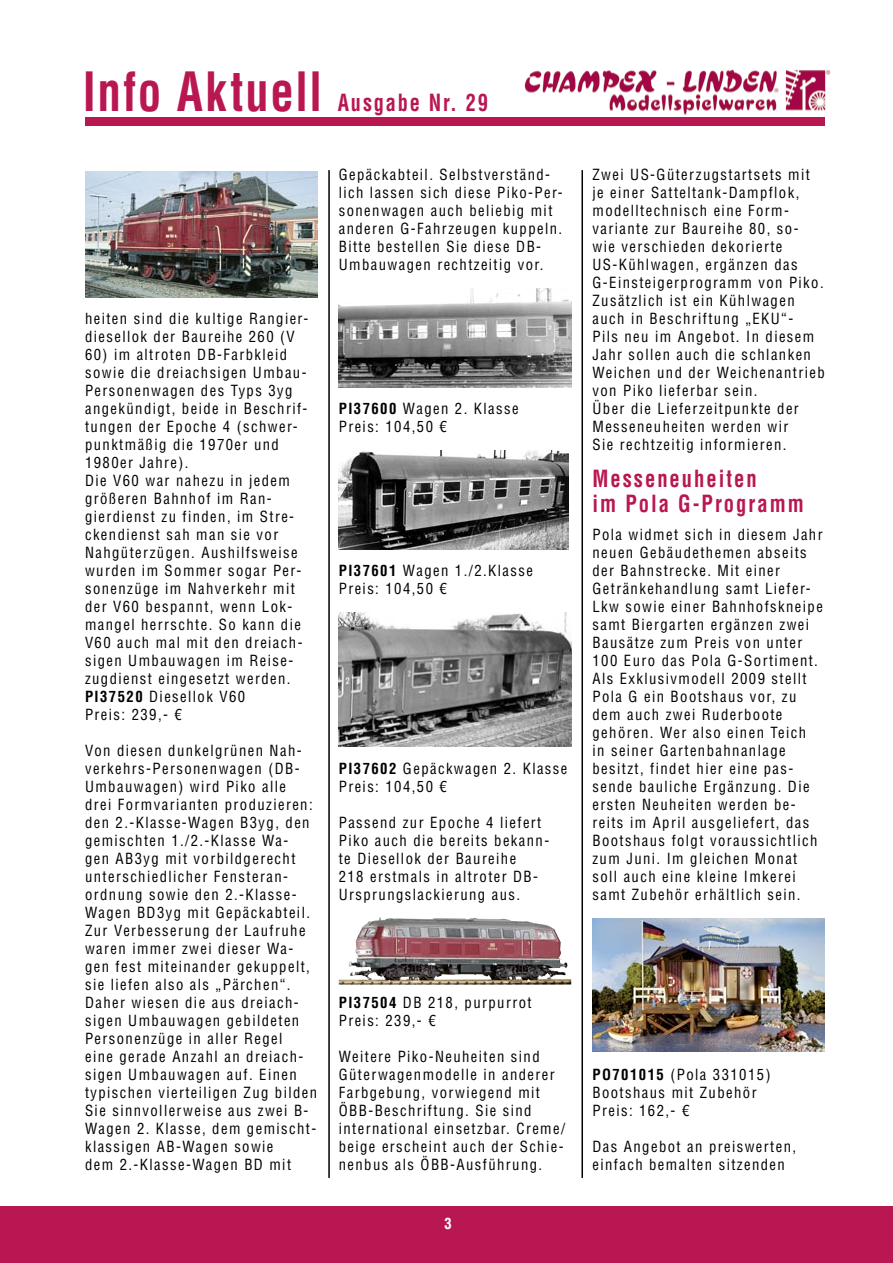
<style>
.page{position:relative;width:893px;height:1263px;background:#fff}
.page>*{position:absolute;margin:0;border:0;box-sizing:border-box;transform-origin:0 0}
.t1{font:700 condensed 52.8px "Helvetica LT";letter-spacing:.04em;color:#b91751;scale:.89 1}
.t2{font:700 condensed 23.1px/25.2px "Helvetica LT";letter-spacing:.095em;color:#b91751;scale:.89 1}
.t3{font:700 condensed 23.1px "Helvetica LT";letter-spacing:.095em;color:#b91751;scale:.88 1}
.t4{font:condensed 15px/18px "Helvetica LT";letter-spacing:.095em;color:#000}
.t5{font:700 condensed 15px "Helvetica LT";color:#fff}
.s1{font-weight:700}
</style>
<div class="page">
<div style="left:0;top:1206px;width:893px;height:57px;background:#b91751"></div>
<div style="left:85px;top:117px;width:740px;height:9px;background:#b91751"></div>
<img style="left:524px;top:69px;width:307px;height:46px">
<hr style="left:328px;top:170px;width:2px;height:1008px;background:#000">
<hr style="left:581px;top:170px;width:2px;height:1008px;background:#000">
<img style="left:339px;top:450px;width:230px;height:99px">
<img style="left:339px;top:288px;width:232px;height:99px">
<img style="left:339px;top:917px;width:232px;height:67px">
<img style="left:339px;top:612px;width:232px;height:135px">
<img style="left:85px;top:171px;width:232px;height:126px">
<img style="left:592px;top:918px;width:233px;height:133px">
<h1 class="t1" style="left:83px;top:59px;width:270px">Info Aktuell</h1>
<h2 class="t3" style="left:338px;top:88px;width:172px">Ausgabe Nr. 29</h2>
<p class="t4" style="left:85px;top:309px;width:225px">heiten sind die kultige Rangier&shy;diesellok der Baureihe 260 (V</p>
<p class="t4" style="left:85px;top:345px;width:224px">60) im altroten DB-Farbkleid sowie die dreiachsigen Umbau-<br>Personenwagen des Typs 3yg angekündigt, beide in Beschrif&shy;tungen der Epoche 4 (schwer&shy;punktmäßig die 1970er und<br>1980er Jahre).<br>Die V60 war nahezu in jedem größeren Bahnhof im Ran&shy;gierdienst zu finden, im Stre&shy;ckendienst sah man sie vor<br>Nahgüterzügen. Aushilfsweise wurden im Sommer sogar Per&shy;sonenzüge im Nahverkehr mit der V60 bespannt, wenn Lok&shy;mangel herrschte. So kann die<br>V60 auch mal mit den dreiach&shy;sigen Umbauwagen im Reise&shy;zugdienst eingesetzt werden.<br><span class="s1">PI37520</span> Diesellok V60<br>Preis: 239,- €</p>
<p class="t4" style="left:85px;top:741px;width:234px">Von diesen dunkelgrünen Nah&shy;verkehrs-Personenwagen (DB-<br>Umbauwagen) wird Piko alle<br>drei Formvarianten produzieren: den 2.-Klasse-Wagen B3yg, den gemischten 1./2.-Klasse Wa-<br>gen AB3yg mit vorbildgerecht unterschiedlicher Fensteran&shy;ordnung sowie den 2.-Klasse-<br>Wagen BD3yg mit Gepäckabteil.<br>Zur Verbesserung der Laufruhe waren immer zwei dieser Wa&shy;gen fest miteinander gekuppelt, sie liefen also als „Pärchen“.<br>Daher wiesen die aus dreiach&shy;sigen Umbauwagen gebildeten<br>Personenzüge in aller Regel<br>eine gerade Anzahl an dreiach&shy;sigen Umbauwagen auf. Einen typischen vierteiligen Zug bilden<br>Sie sinnvollerweise aus zwei B-<br>Wagen 2. Klasse, dem gemischt&shy;klassigen AB-Wagen sowie<br>dem 2.-Klasse-Wagen BD mit</p>
<p class="t4" style="left:339px;top:165px;width:226px">Gepäckabteil. Selbstverständ&shy;lich lassen sich diese Piko-Per&shy;sonenwagen auch beliebig mit anderen G-Fahrzeugen kuppeln.<br>Bitte bestellen Sie diese DB-<br>Umbauwagen rechtzeitig vor.</p>
<p class="t4" style="left:339px;top:399px;width:181px"><span class="s1">PI37600</span> Wagen 2. Klasse<br>Preis: 104,50 €</p>
<p class="t4" style="left:339px;top:561px;width:196px"><span class="s1">PI37601</span> Wagen 1./2.Klasse<br>Preis: 104,50 €</p>
<p class="t4" style="left:339px;top:759px;width:230px"><span class="s1">PI37602</span> Gepäckwagen 2. Klasse<br>Preis: 104,50 €</p>
<p class="t4" style="left:339px;top:813px;width:212px">Passend zur Epoche 4 liefert<br>Piko auch die bereits bekann&shy;te Diesellok der Baureihe<br>218 erstmals in altroter DB-<br>Ursprungslackierung aus.</p>
<p class="t4" style="left:339px;top:993px;width:194px"><span class="s1">PI37504</span> DB 218, purpurrot<br>Preis: 239,- €</p>
<p class="t4" style="left:339px;top:1047px;width:228px">Weitere Piko-Neuheiten sind<br>Güterwagenmodelle in anderer<br>Farbgebung, vorwiegend mit<br>ÖBB-Beschriftung. Sie sind international einsetzbar. Creme/ beige erscheint auch der Schie&shy;nenbus als ÖBB-Ausführung.</p>
<p class="t5" style="left:444px;top:1214px;width:9px">3</p>
<p class="t4" style="left:592px;top:165px;width:234px">Zwei US-Güterzugstartsets mit je einer Satteltank-Dampflok, modelltechnisch eine Form&shy;variante zur Baureihe 80, so&shy;wie verschieden dekorierte<br>US-Kühlwagen, ergänzen das<br>G-Einsteigerprogramm von Piko.<br>Zusätzlich ist ein Kühlwagen auch in Beschriftung „EKU“-<br>Pils neu im Angebot. In diesem<br>Jahr sollen auch die schlanken<br>Weichen und der Weichenantrieb von Piko lieferbar sein.<br>Über die Lieferzeitpunkte der<br>Messeneuheiten werden wir<br>Sie rechtzeitig informieren.</p>
<h2 class="t2" style="left:592px;top:466px;width:239px">Messeneuheiten<br>im Pola G-Programm</h2>
<p class="t4" style="left:592px;top:525px;width:232px">Pola widmet sich in diesem Jahr neuen Gebäudethemen abseits der Bahnstrecke. Mit einer<br>Getränkehandlung samt Liefer-<br>Lkw sowie einer Bahnhofskneipe samt Biergarten ergänzen zwei<br>Bausätze zum Preis von unter<br>100 Euro das Pola G-Sortiment.<br>Als Exklusivmodell 2009 stellt<br>Pola G ein Bootshaus vor, zu dem auch zwei Ruderboote gehören. Wer also einen Teich<br>in seiner Gartenbahnanlage besitzt, findet hier eine pas&shy;sende bauliche Ergänzung. Die ersten Neuheiten werden be&shy;reits im April ausgeliefert, das<br>Bootshaus folgt voraussichtlich zum Juni. Im gleichen Monat soll auch eine kleine Imkerei samt Zubehör erhältlich sein.</p>
<p class="t4" style="left:592px;top:1065px;width:180px"><span class="s1">PO701015</span> (Pola 331015)<br>Bootshaus mit Zubehör<br>Preis: 162,- €</p>
<p class="t4" style="left:592px;top:1137px;width:205px">Das Angebot an preiswerten, einfach bemalten sitzenden</p>
</div>
